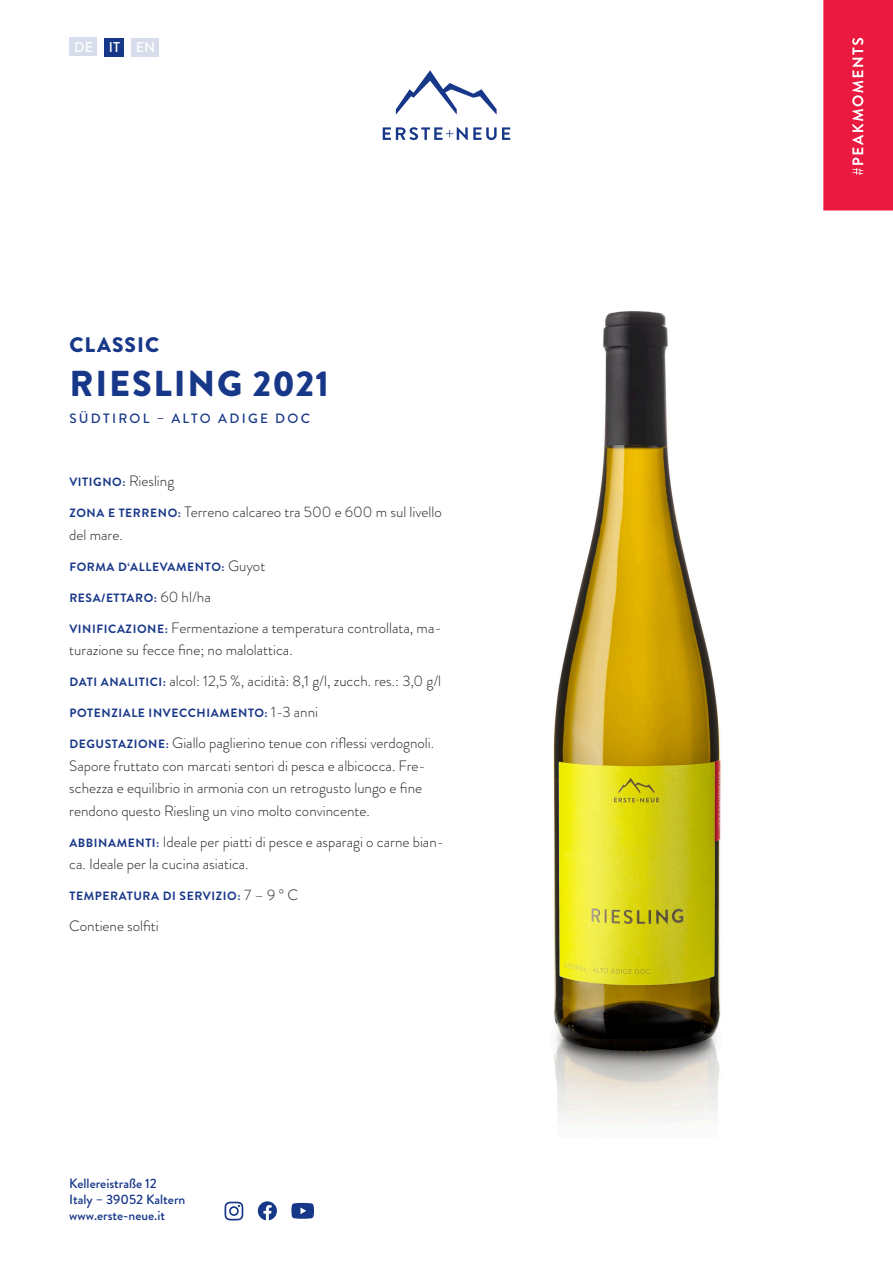
<style>
.page{position:relative;width:893px;height:1263px;background:#fff}
.page>*{position:absolute;margin:0;border:0;box-sizing:border-box;transform-origin:0 0}
.Weinbezeichnung{font:900 36px "Brandon Grotesque";letter-spacing:.05em;color:#173788}
.Weinlinie{font:900 21px "Brandon Grotesque";letter-spacing:.05em;color:#173788}
.Fließtext{font:300 15px/22.5px "Brandon Grotesque";color:#231f20}
.t1{font:500 14.25px "Brandon Grotesque";color:#fff}
.Suedtirol{font:500 13.5px/16.2px "Brandon Grotesque";color:#173788}
.Suedtirol-2{font:500 13.5px "Brandon Grotesque";letter-spacing:.17em;color:#173788}
.Fließtext-2{font:700 12px "Brandon Grotesque";letter-spacing:.05em;color:#173788}
.s1{font-weight:300;font-size:15px;color:#231f20}
.s2{font-weight:700;font-size:12px;color:#173788}
</style>
<div class="page">
<svg style="left:396px;top:70px;width:101px;height:45px"></svg>
<svg style="left:383px;top:127px;width:127px;height:13px"></svg>
<svg style="left:291px;top:1203px;width:23px;height:16px"></svg>
<svg style="left:258px;top:1201px;width:19px;height:19px"></svg>
<svg style="left:225px;top:1202px;width:18px;height:18px"></svg>
<svg style="left:823px;top:0;width:70px;height:210px;background:#ea2347"></svg>
<div style="left:70px;top:38px;width:27px;height:18px;background:#d7ddea"></div>
<div style="left:104px;top:38px;width:20px;height:18px;background:#173788"></div>
<div style="left:131px;top:38px;width:28px;height:18px;background:#d7ddea"></div>
<img style="left:553px;top:312px;width:168px;height:807px">
<p class="t1" style="left:74px;top:37px;width:82px">DE IT EN</p>
<p class="Weinlinie" style="left:69px;top:330px;width:91px">CLASSIC</p>
<p class="Weinbezeichnung" style="left:70px;top:358px;width:261px">RIESLING 2021</p>
<p class="Suedtirol-2" style="left:69px;top:409px;width:242px">SÜDTIROL – ALTO ADIGE DOC</p>
<p class="Fließtext-2" style="left:69px;top:474px;width:106px">VITIGNO: <span class="s1">Riesling</span></p>
<p class="Fließtext" style="left:69px;top:501px;width:374px"><span class="s2">ZONA E TERRENO:</span> Terreno calcareo tra 500 e 600 m sul livello del mare.</p>
<p class="Fließtext-2" style="left:69px;top:558px;width:197px">FORMA D‘ALLEVAMENTO: <span class="s1">Guyot</span></p>
<p class="Fließtext-2" style="left:69px;top:589px;width:143px">RESA/ETTARO: <span class="s1">60 hl/ha</span></p>
<p class="Fließtext" style="left:69px;top:616px;width:374px"><span class="s2">VINIFICAZIONE:</span> Fermentazione a temperatura controllata, ma&shy;turazione su fecce fine; no malolattica.</p>
<p class="Fließtext" style="left:69px;top:670px;width:373px"><span class="s2">DATI ANALITICI:</span> alcol: 12,5 %, acidità: 8,1 g/l, zucch. res.: 3,0 g/l</p>
<p class="Fließtext-2" style="left:69px;top:705px;width:250px">POTENZIALE INVECCHIAMENTO: <span class="s1">1-3 anni</span></p>
<p class="Fließtext" style="left:69px;top:732px;width:366px"><span class="s2">DEGUSTAZIONE:</span> Giallo paglierino tenue con riflessi verdognoli.<br>Sapore fruttato con marcati sentori di pesca e albicocca. Fre&shy;schezza e equilibrio in armonia con un retrogusto lungo e fine rendono questo Riesling un vino molto convincente.</p>
<p class="Fließtext" style="left:69px;top:831px;width:376px"><span class="s2">ABBINAMENTI:</span> Ideale per piatti di pesce e asparagi o carne bian&shy;ca. Ideale per la cucina asiatica.</p>
<p class="Fließtext-2" style="left:69px;top:888px;width:230px">TEMPERATURA DI SERVIZIO: <span class="s1">7 – 9 ° C</span></p>
<p class="Fließtext" style="left:69px;top:915px;width:91px">Contiene solfiti</p>
<p class="Suedtirol" style="left:69px;top:1175px;width:118px">Kellereistraße 12<br>Italy – 39052 Kaltern www.erste-neue.it</p>
</div>
